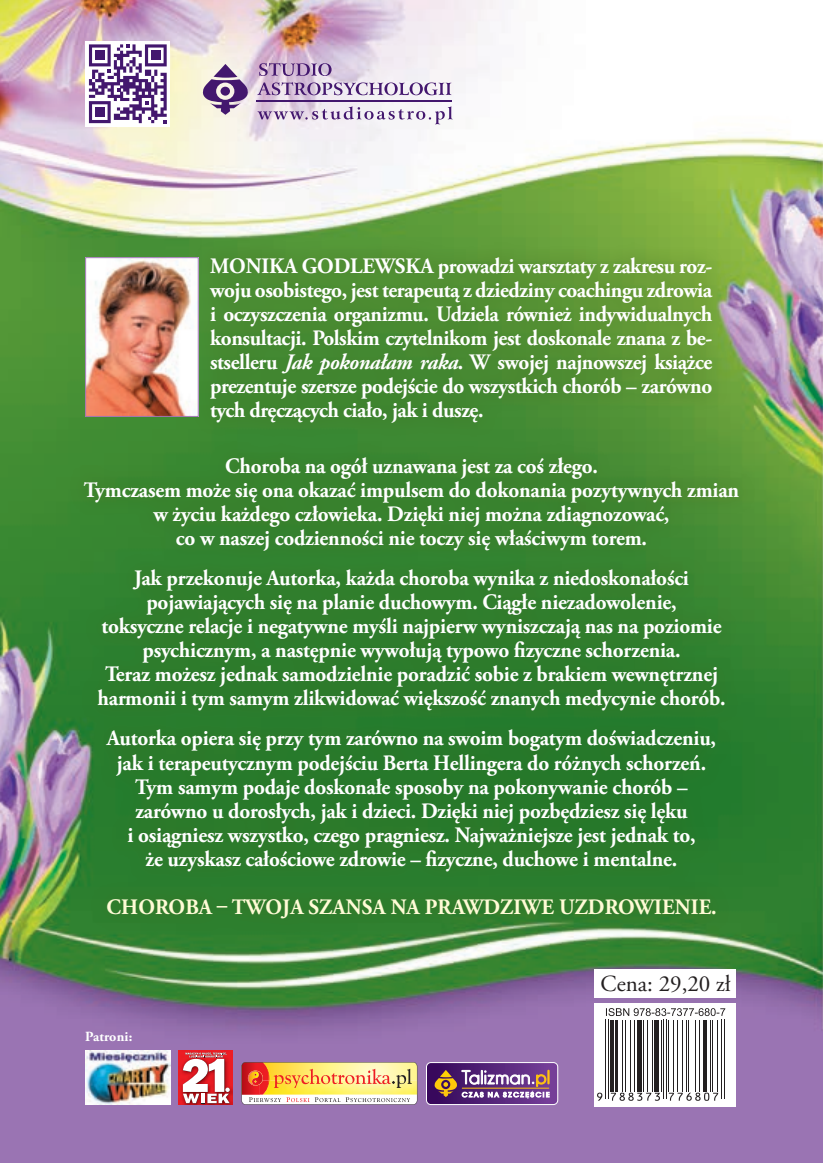
<style>
.page{position:relative;width:823px;height:1163px;background:#fff}
.page>*{position:absolute;margin:0;border:0;box-sizing:border-box;transform-origin:0 0}
.t1{font:23px "Adobe Garamond Pro";color:#231f20}
.t2{font:700 22px/24px "Adobe Garamond Pro";letter-spacing:-.01em;color:#fff;text-align:center;scale:.96 1}
.t3{font:700 22px "Adobe Garamond Pro";letter-spacing:.005em;color:#fffbd6;scale:.96 1}
.Styl_akapitowy_2{font:700 14px "Adobe Garamond Pro";letter-spacing:.01em;color:#fff}
.s1{font-style:italic}
</style>
<div class="page">
<img style="left:0;top:0;width:822px;height:1162px">
<div style="left:593px;top:969px;width:142px;height:28px;background:#fff"></div>
<svg style="left:594px;top:1002px;width:141px;height:104px"></svg>
<svg style="left:596px;top:1092px;width:6px;height:8px"></svg>
<svg style="left:610px;top:1092px;width:49px;height:8px"></svg>
<svg style="left:668px;top:1092px;width:49px;height:8px"></svg>
<hr style="left:604px;top:1019px;width:1px;height:79px;background:#231f20">
<hr style="left:607px;top:1019px;width:1px;height:79px;background:#231f20">
<hr style="left:610px;top:1019px;width:3px;height:72px;background:#231f20">
<hr style="left:615px;top:1019px;width:2px;height:72px;background:#231f20">
<hr style="left:621px;top:1019px;width:1px;height:72px;background:#231f20">
<hr style="left:625px;top:1019px;width:1px;height:72px;background:#231f20">
<hr style="left:630px;top:1019px;width:1px;height:72px;background:#231f20">
<hr style="left:633px;top:1019px;width:1px;height:72px;background:#231f20">
<div style="left:636px;top:1019px;width:5px;height:72px;background:#231f20"></div>
<hr style="left:642px;top:1019px;width:1px;height:72px;background:#231f20">
<hr style="left:646px;top:1019px;width:1px;height:72px;background:#231f20">
<hr style="left:651px;top:1019px;width:1px;height:72px;background:#231f20">
<hr style="left:654px;top:1019px;width:4px;height:72px;background:#231f20">
<hr style="left:660px;top:1019px;width:1px;height:72px;background:#231f20">
<hr style="left:662px;top:1019px;width:1px;height:79px;background:#231f20">
<hr style="left:665px;top:1019px;width:1px;height:79px;background:#231f20">
<hr style="left:667px;top:1019px;width:1px;height:72px;background:#231f20">
<hr style="left:672px;top:1019px;width:1px;height:72px;background:#231f20">
<hr style="left:676px;top:1019px;width:1px;height:72px;background:#231f20">
<hr style="left:681px;top:1019px;width:1px;height:72px;background:#231f20">
<hr style="left:685px;top:1019px;width:1px;height:72px;background:#231f20">
<hr style="left:688px;top:1019px;width:1px;height:72px;background:#231f20">
<hr style="left:694px;top:1019px;width:1px;height:72px;background:#231f20">
<hr style="left:698px;top:1019px;width:1px;height:72px;background:#231f20">
<hr style="left:703px;top:1019px;width:3px;height:72px;background:#231f20">
<hr style="left:709px;top:1019px;width:1px;height:72px;background:#231f20">
<hr style="left:712px;top:1019px;width:1px;height:72px;background:#231f20">
<hr style="left:717px;top:1019px;width:1px;height:72px;background:#231f20">
<hr style="left:720px;top:1019px;width:1px;height:79px;background:#231f20">
<hr style="left:723px;top:1019px;width:1px;height:79px;background:#231f20">
<svg style="left:605px;top:1007px;width:119px;height:8px"></svg>
<img style="left:241px;top:1061px;width:176px;height:43px">
<div style="left:426px;top:1061px;width:132px;height:43px;border:1px solid #fff;border-radius:4px"></div>
<svg style="left:426px;top:1062px;width:131px;height:42px;background:#7e5485"></svg>
<div style="left:68px;top:239px;width:687px;height:696px;background:#416a1a;opacity:.75"></div>
<svg style="left:203px;top:64px;width:45px;height:51px;background:#a892b1"></svg>
<hr style="left:257px;top:100px;width:194px;height:1px;background:#43176e">
<svg style="left:259px;top:63px;width:72px;height:13px"></svg>
<svg style="left:257px;top:82px;width:194px;height:13px"></svg>
<svg style="left:257px;top:106px;width:195px;height:18px"></svg>
<img style="left:86px;top:41px;width:84px;height:85px">
<svg style="left:89px;top:44px;width:78px;height:79px"></svg>
<div style="left:95px;top:51px;width:9px;height:9px;background:#43176e"></div>
<div style="left:151px;top:51px;width:9px;height:9px;background:#43176e"></div>
<div style="left:95px;top:107px;width:9px;height:10px;background:#43176e"></div>
<img style="left:87px;top:259px;width:110px;height:156px">
<div style="left:85px;top:257px;width:114px;height:160px;border:1px solid #9e76b3"></div>
<img style="left:178px;top:1050px;width:55px;height:54px">
<svg style="left:183px;top:1052px;width:47px;height:51px"></svg>
<img style="left:85px;top:1050px;width:85px;height:54px">
<p class="t2" style="left:210px;top:254px;width:524px;text-align:justify">MONIKA GODLEWSKA prowadzi warsztaty z zakresu roz&shy;woju osobistego, jest terapeutą z dziedziny coachingu zdrowia i oczyszczenia organizmu. Udziela również indywidualnych konsultacji. Polskim czytelnikom jest doskonale znana z be&shy;stselleru <span class="s1">Jak pokonałam raka</span>. W swojej najnowszej książce prezentuje szersze podejście do wszystkich chorób – zarówno tych dręczących ciało, jak i duszę.</p>
<p class="t2" style="left:225px;top:454px;width:389px">Choroba na ogół uznawana jest za coś złego.</p>
<p class="t2" style="left:84px;top:478px;width:683px">Tymczasem może się ona okazać impulsem do dokonania pozytywnych zmian w życiu każdego człowieka. Dzięki niej można zdiagnozować,</p>
<p class="t2" style="left:176px;top:526px;width:492px">co w naszej codzienności nie toczy się właściwym torem.</p>
<p class="t2" style="left:134px;top:566px;width:579px">Jak przekonuje Autorka, każda choroba wynika z niedoskonałości</p>
<p class="t2" style="left:146px;top:590px;width:553px">pojawiających się na planie duchowym. Ciągłe niezadowolenie,</p>
<p class="t2" style="left:101px;top:614px;width:647px">toksyczne relacje i negatywne myśli najpierw wyniszczają nas na poziomie psychicznym, a następnie wywołują typowo fizyczne schorzenia.</p>
<p class="t2" style="left:97px;top:662px;width:655px">Teraz możesz jednak samodzielnie poradzić sobie z brakiem wewnętrznej harmonii i tym samym zlikwidować większość znanych medycynie chorób.</p>
<p class="t2" style="left:107px;top:726px;width:635px">Autorka opiera się przy tym zarówno na swoim bogatym doświadczeniu,</p>
<p class="t2" style="left:117px;top:750px;width:615px">jak i terapeutycznym podejściu Berta Hellingera do różnych schorzeń.</p>
<p class="t2" style="left:135px;top:774px;width:576px">Tym samym podaje doskonałe sposoby na pokonywanie chorób –</p>
<p class="t2" style="left:135px;top:798px;width:576px">zarówno u dorosłych, jak i dzieci. Dzięki niej pozbędziesz się lęku</p>
<p class="t2" style="left:127px;top:822px;width:593px">i osiągniesz wszystko, czego pragniesz. Najważniejsze jest jednak to,</p>
<p class="t2" style="left:145px;top:846px;width:555px">że uzyskasz całościowe zdrowie – fizyczne, duchowe i mentalne.</p>
<p class="t3" style="left:106px;top:893px;width:636px">CHOROBA – TWOJA SZANSA NA PRAWDZIWE UZDROWIENIE.</p>
<p class="Styl_akapitowy_2" style="left:85px;top:1028px;width:49px">Patroni:</p>
<p class="t1" style="left:600px;top:970px;width:132px">Cena: 29,20 zł</p>
</div>
